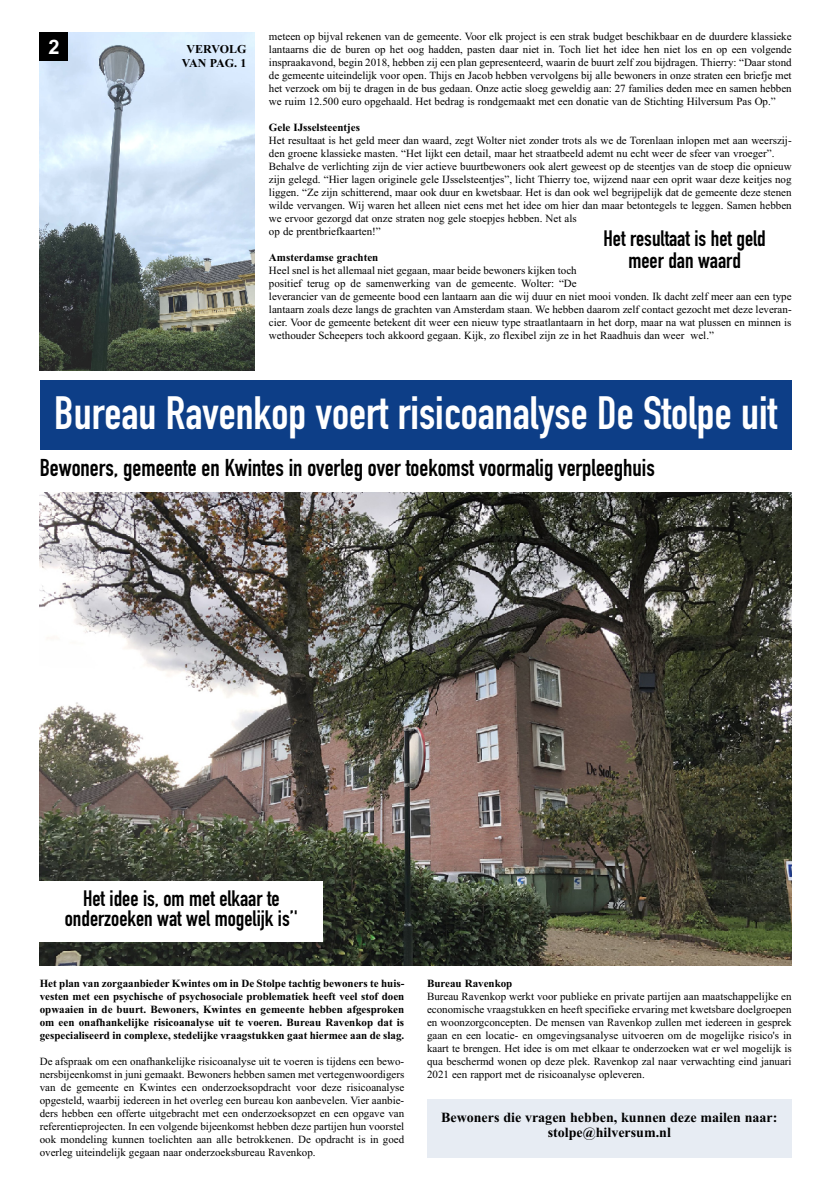
<style>
.page{position:relative;width:820px;height:1191px;background:#fff}
.page>*{position:absolute;margin:0;border:0;box-sizing:border-box;transform-origin:0 0}
.t1{font:46px "DIN Engschrift Std";color:#fff}
.t2{font:24px "DIN Engschrift Std";color:#000}
.t3{font:22px/22px "DIN Engschrift Std";color:#000;text-align:center}
.t4{font:700 20px "Arial";color:#fff}
.t5{font:700 14px/15px "Times New Roman";color:#000;text-align:center}
.t6{font:700 12px/14.4px "Times New Roman";color:#000;text-align:center}
.t7{font:11px/13px "Times New Roman";color:#000;text-align:justify}
.t8{font:700 11px/13px "Times New Roman";color:#000;text-align:justify}
</style>
<div class="page">
<img style="left:40px;top:33px;width:214px;height:337px">
<div style="left:40px;top:380px;width:751px;height:70px;background:#0d3e87"></div>
<div style="left:40px;top:33px;width:28px;height:28px;background:#000"></div>
<div style="left:427px;top:1099px;width:364px;height:59px;background:#e7ecf3"></div>
<img style="left:40px;top:492px;width:751px;height:474px">
<div style="left:40px;top:881px;width:283px;height:60px;background:#fff"></div>
<h3 class="t4" style="left:48px;top:35px;width:13px">2</h3>
<p class="t6" style="left:182px;top:41px;width:66px">VERVOLG<br>VAN PAG. 1</p>
<p class="t7" style="left:269px;top:30px;width:524px">meteen op bijval rekenen van de gemeente. Voor elk project is een strak budget beschikbaar en de duurdere klassieke lantaarns die de buren op het oog hadden, pasten daar niet in. Toch liet het idee hen niet los en op een volgende inspraakavond, begin 2018, hebben zij een plan gepresenteerd, waarin de buurt zelf zou bijdragen. Thierry: “Daar stond de gemeente uiteindelijk voor open. Thijs en Jacob hebben vervolgens bij alle bewoners in onze straten een briefje met het verzoek om bij te dragen in de bus gedaan. Onze actie sloeg geweldig aan: 27 families deden mee en samen hebben we ruim 12.500 euro opgehaald. Het bedrag is rondgemaakt met een donatie van de Stichting Hilversum Pas Op.”</p>
<p class="t8" style="left:269px;top:121px;width:93px">Gele IJsselsteentjes</p>
<p class="t7" style="left:269px;top:134px;width:524px;text-align:left">Het resultaat is het geld meer dan waard, zegt Wolter niet zonder trots als we de Torenlaan inlopen met aan weerszij&shy;den groene klassieke masten. “Het lijkt een detail, maar het straatbeeld ademt nu echt weer de sfeer van vroeger”.<br>Behalve de verlichting zijn de vier actieve buurtbewoners ook alert geweest op de steentjes van de stoep die opnieuw zijn gelegd. “Hier lagen originele gele IJsselsteentjes”, licht Thierry toe, wijzend naar een oprit waar deze keitjes nog liggen. “Ze zijn schitterend, maar ook duur en kwetsbaar. Het is dan ook wel begrijpelijk dat de gemeente deze stenen wilde vervangen. Wij waren het alleen niet eens met het idee om hier dan maar betontegels te leggen. Samen hebben we ervoor gezorgd dat onze straten nog gele stoepjes hebben. Net als<br>op de prentbriefkaarten!”</p>
<p class="t8" style="left:269px;top:251px;width:111px">Amsterdamse grachten</p>
<p class="t7" style="left:269px;top:264px;width:524px;text-align:left">Heel snel is het allemaal niet gegaan, maar beide bewoners kijken toch<br>positief terug op de samenwerking van de gemeente. Wolter: “De<br>leverancier van de gemeente bood een lantaarn aan die wij duur en niet mooi vonden. Ik dacht zelf meer aan een type lantaarn zoals deze langs de grachten van Amsterdam staan. We hebben daarom zelf contact gezocht met deze leveran&shy;cier. Voor de gemeente betekent dit weer een nieuw type straatlantaarn in het dorp, maar na wat plussen en minnen is wethouder Scheepers toch akkoord gegaan. Kijk, zo flexibel zijn ze in het Raadhuis dan weer wel.”</p>
<h3 class="t3" style="left:603px;top:227px;width:164px">Het resultaat is het geld meer dan waard</h3>
<h1 class="t1" style="left:54px;top:386px;width:724px">Bureau Ravenkop voert risicoanalyse De Stolpe uit</h1>
<h2 class="t2" style="left:40px;top:454px;width:616px">Bewoners, gemeente en Kwintes in overleg over toekomst voormalig verpleeghuis</h2>
<h3 class="t3" style="left:65px;top:888px;width:235px;line-height:20px">Het idee is, om met elkaar te onderzoeken wat wel mogelijk is’'</h3>
<p class="t8" style="left:40px;top:976px;width:366px">Het plan van zorgaanbieder Kwintes om in De Stolpe tachtig bewoners te huis&shy;vesten met een psychische of psychosociale problematiek heeft veel stof doen opwaaien in de buurt. Bewoners, Kwintes en gemeente hebben afgesproken om een onafhankelijke risicoanalyse uit te voeren. Bureau Ravenkop dat is gespecialiseerd in complexe, stedelijke vraagstukken gaat hiermee aan de slag.</p>
<p class="t7" style="left:40px;top:1054px;width:366px">De afspraak om een onafhankelijke risicoanalyse uit te voeren is tijdens een bewo&shy;nersbijeenkomst in juni gemaakt. Bewoners hebben samen met vertegenwoordigers van de gemeente en Kwintes een onderzoeksopdracht voor deze risicoanalyse opgesteld, waarbij iedereen in het overleg een bureau kon aanbevelen. Vier aanbie&shy;ders hebben een offerte uitgebracht met een onderzoeksopzet en een opgave van referentieprojecten. In een volgende bijeenkomst hebben deze partijen hun voorstel ook mondeling kunnen toelichten aan alle betrokkenen. De opdracht is in goed overleg uiteindelijk gegaan naar onderzoeksbureau Ravenkop.</p>
<p class="t8" style="left:427px;top:976px;width:87px">Bureau Ravenkop</p>
<p class="t7" style="left:427px;top:989px;width:366px">Bureau Ravenkop werkt voor publieke en private partijen aan maatschappelijke en economische vraagstukken en heeft specifieke ervaring met kwetsbare doelgroepen en woonzorgconcepten. De mensen van Ravenkop zullen met iedereen in gesprek gaan en een locatie- en omgevingsanalyse uitvoeren om de mogelijke risico's in kaart te brengen. Het idee is om met elkaar te onderzoeken wat er wel mogelijk is qua beschermd wonen op deze plek. Ravenkop zal naar verwachting eind januari 2021 een rapport met de risicoanalyse opleveren.</p>
<p class="t5" style="left:441px;top:1109px;width:338px">Bewoners die vragen hebben, kunnen deze mailen naar: stolpe@hilversum.nl</p>
</div>
